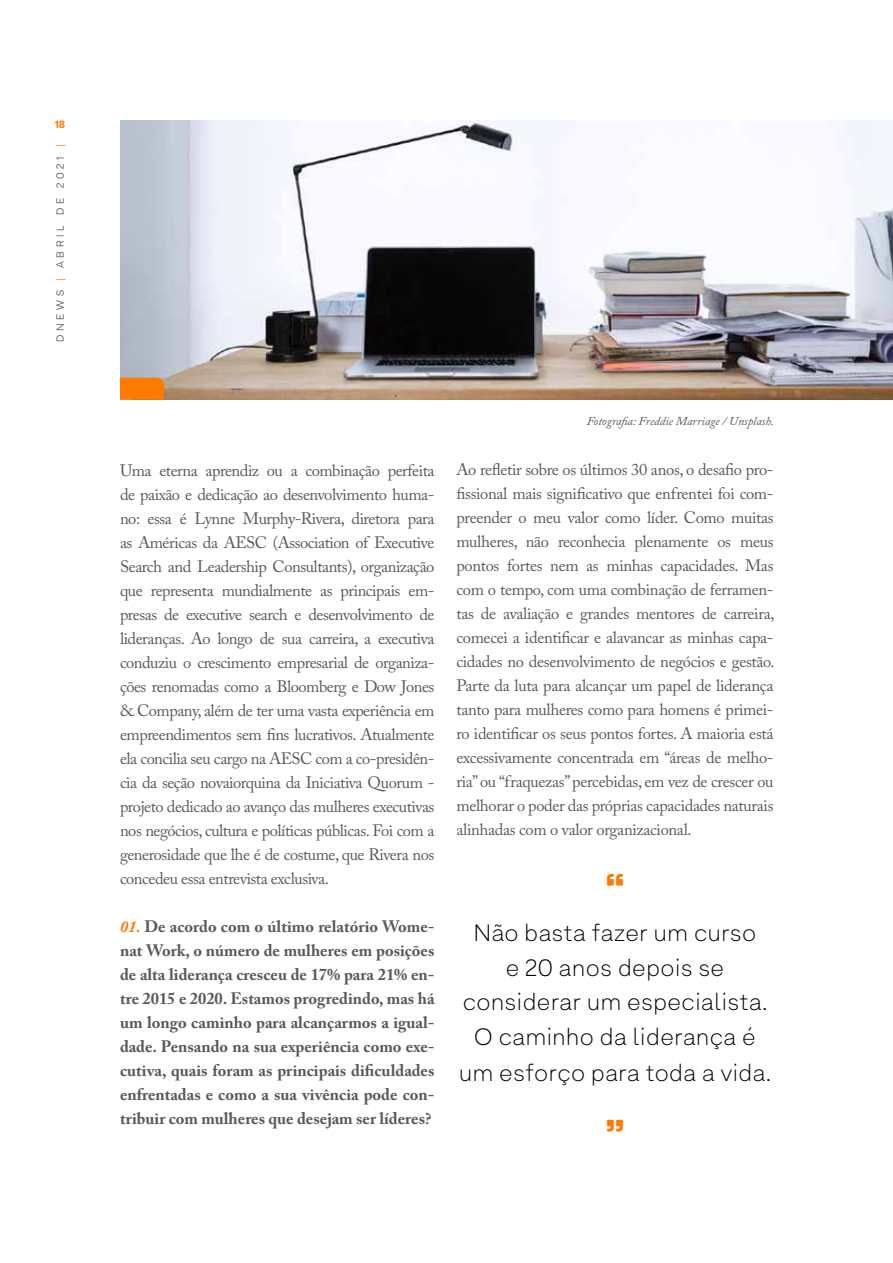
<style>
.page{position:relative;width:893px;height:1263px;background:#fff}
.page>*{position:absolute;margin:0;border:0;box-sizing:border-box;transform-origin:0 0}
.t1{font:800 45px "Armin Soft";color:#ff7a00}
.t2{font:100 24px/34.8px "Armin Soft";letter-spacing:.025em;color:#000;text-align:center}
.t3{font:16.5px/24px "Adobe Caslon Pro";letter-spacing:-.025em;color:#58595b;text-align:justify}
.t4{font:700 16.5px/24px "Adobe Caslon Pro";color:#58595b;text-align:justify}
.t5{font:italic 12px "Adobe Caslon Pro";color:#58595b}
.t6{font:10.5px "Armin Soft";letter-spacing:.36em;color:#58595b}
.t7{font:800 10.5px "Armin Soft";color:#ff7a00}
.s1{color:#ff7a00}
.s2{font-style:italic;color:#ff7a00}
</style>
<div class="page">
<img style="left:120px;top:120px;width:773px;height:280px">
<svg style="left:120px;top:378px;width:44px;height:22px"></svg>
<p class="t7" style="left:55px;top:117px;width:12px">18</p>
<p class="t6" style="left:54px;top:342px;width:200px;rotate:-90deg">DNEWS <span class="s1">|</span> ABRIL DE 2021 <span class="s1">|</span></p>
<p class="t3" style="left:120px;top:458px;width:316px">Uma eterna aprendiz ou a combinação perfeita de paixão e dedicação ao desenvolvimento huma&shy;no: essa é Lynne Murphy-Rivera, diretora para as Américas da AESC (Association of Executive Search and Leadership Consultants), organização que representa mundialmente as principais em&shy;presas de executive search e desenvolvimento de lideranças. Ao longo de sua carreira, a executiva conduziu o crescimento empresarial de organiza&shy;ções renomadas como a Bloomberg e Dow Jones &amp; Company, além de ter uma vasta experiência em empreendimentos sem fins lucrativos. Atualmente ela concilia seu cargo na AESC com a co-presidên&shy;cia da seção novaiorquina da Iniciativa Quorum - projeto dedicado ao avanço das mulheres executivas nos negócios, cultura e políticas públicas. Foi com a generosidade que lhe é de costume, que Rivera nos concedeu essa entrevista exclusiva.</p>
<p class="t4" style="left:120px;top:914px;width:316px"><span class="s2">01.</span> De acordo com o último relatório Wome&shy;nat Work, o número de mulheres em posições de alta liderança cresceu de 17% para 21% en&shy;tre 2015 e 2020. Estamos progredindo, mas há um longo caminho para alcançarmos a igual&shy;dade. Pensando na sua experiência como exe&shy;cutiva, quais foram as principais dificuldades enfrentadas e como a sua vivência pode con&shy;tribuir com mulheres que desejam ser líderes?</p>
<p class="t5" style="left:587px;top:413px;width:189px">Fotografia: Freddie Marriage / Unsplash.</p>
<p class="t3" style="left:456px;top:457px;width:320px">Ao refletir sobre os últimos 30 anos, o desafio pro&shy;fissional mais significativo que enfrentei foi com&shy;preender o meu valor como líder. Como muitas mulheres, não reconhecia plenamente os meus pontos fortes nem as minhas capacidades. Mas com o tempo, com uma combinação de ferramen&shy;tas de avaliação e grandes mentores de carreira, comecei a identificar e alavancar as minhas capa&shy;cidades no desenvolvimento de negócios e gestão.<br>Parte da luta para alcançar um papel de liderança tanto para mulheres como para homens é primei&shy;ro identificar os seus pontos fortes. A maioria está excessivamente concentrada em “áreas de melho&shy;ria” ou “fraquezas” percebidas, em vez de crescer ou melhorar o poder das próprias capacidades naturais alinhadas com o valor organizacional.</p>
<h1 class="t1" style="left:605px;top:862px;width:21px">“</h1>
<h2 class="t2" style="left:459px;top:915px;width:313px">Não basta fazer um curso<br>e 20 anos depois se considerar um especialista.<br>O caminho da liderança é um esforço para toda a vida.</h2>
<h1 class="t1" style="left:605px;top:1108px;width:21px">”</h1>
</div>
